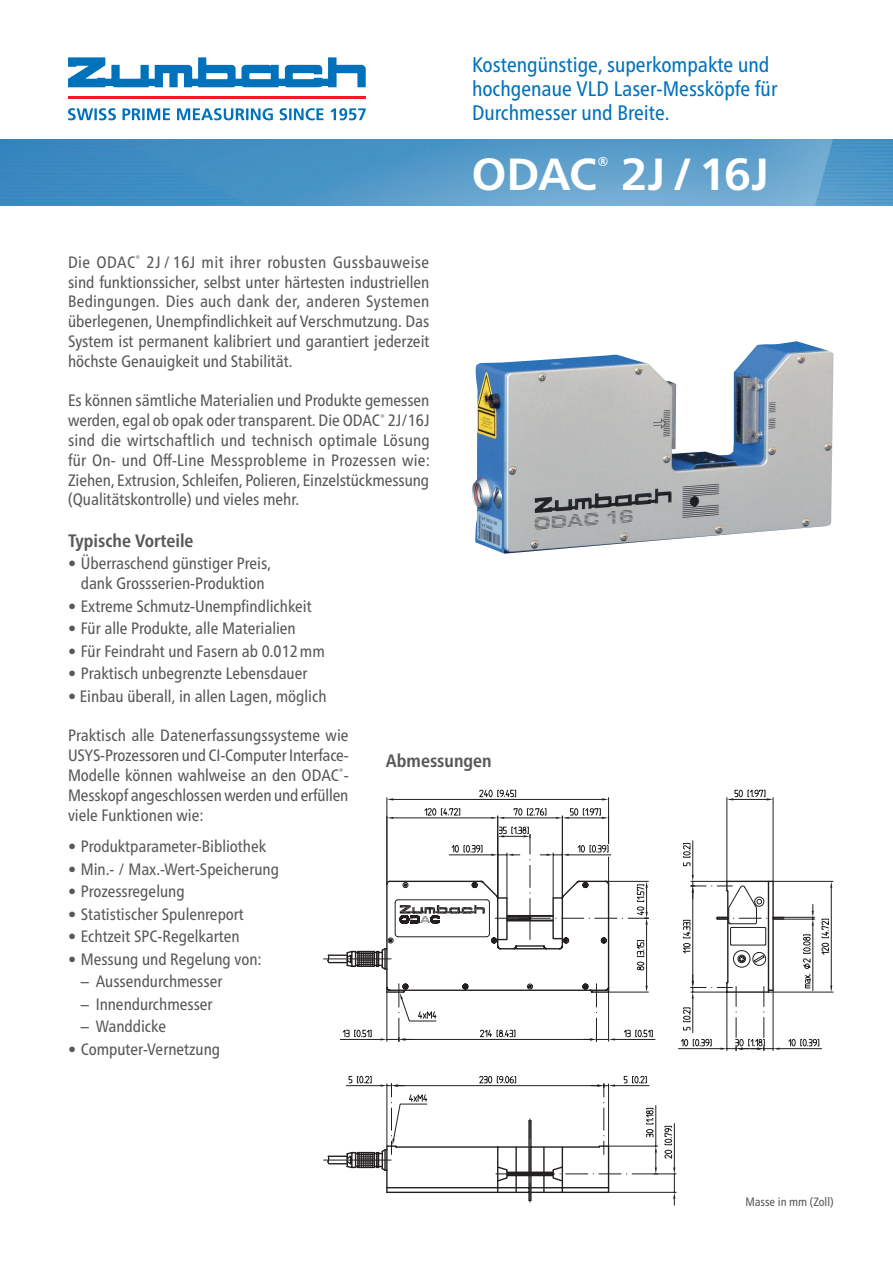
<style>
.page{position:relative;width:893px;height:1263px;background:#fff}
.page>*{position:absolute;margin:0;border:0;box-sizing:border-box;transform-origin:0 0}
.t1{font:700 45px "Frutiger Neue LTW1 G";letter-spacing:-.02em;color:#fff}
.t2{font:condensed 21px/24px "Frutiger Neue LTW1 G";color:#0072bc}
.t3{font:700 condensed 18px "Frutiger Neue LTW1 G";color:#57585a}
.t4{font:condensed 16.5px/19.8px "Frutiger Neue LTW1 G";color:#57585a;text-align:justify}
.t5{font:condensed 12px "Frutiger Neue LTW1 G";color:#57585a}
</style>
<div class="page">
<hr style="left:323px;top:958px;width:68px;height:1px;background:#231f20">
<hr style="left:727px;top:891px;width:1px;height:91px;background:#231f20">
<hr style="left:727px;top:991px;width:41px;height:2px;background:#231f20">
<hr style="left:772px;top:881px;width:2px;height:109px;background:#231f20">
<hr style="left:768px;top:881px;width:1px;height:111px;background:#231f20">
<hr style="left:323px;top:1160px;width:68px;height:1px;background:#231f20">
<hr style="left:393px;top:799px;width:209px;height:1px;background:#231f20">
<hr style="left:608px;top:797px;width:1px;height:46px;background:#231f20">
<hr style="left:387px;top:797px;width:1px;height:87px;background:#231f20">
<svg style="left:602px;top:798px;width:7px;height:2px"></svg>
<svg style="left:479px;top:790px;width:38px;height:8px"></svg>
<hr style="left:773px;top:797px;width:1px;height:84px;background:#231f20">
<hr style="left:726px;top:797px;width:1px;height:84px;background:#231f20">
<svg style="left:727px;top:790px;width:46px;height:10px"></svg>
<hr style="left:692px;top:841px;width:1px;height:34px;background:#231f20">
<hr style="left:691px;top:881px;width:36px;height:1px;background:#231f20">
<svg style="left:683px;top:843px;width:8px;height:24px"></svg>
<hr style="left:692px;top:892px;width:1px;height:89px;background:#231f20">
<hr style="left:678px;top:1048px;width:42px;height:1px;background:#231f20">
<hr style="left:726px;top:992px;width:1px;height:58px;background:#231f20">
<hr style="left:779px;top:1048px;width:43px;height:1px;background:#231f20">
<hr style="left:773px;top:990px;width:1px;height:60px;background:#231f20">
<svg style="left:788px;top:1038px;width:32px;height:9px"></svg>
<hr style="left:831px;top:888px;width:1px;height:98px;background:#231f20">
<hr style="left:768px;top:992px;width:65px;height:1px;background:#231f20">
<hr style="left:773px;top:881px;width:60px;height:1px;background:#231f20">
<svg style="left:830px;top:881px;width:2px;height:7px"></svg>
<svg style="left:821px;top:918px;width:8px;height:37px"></svg>
<svg style="left:691px;top:875px;width:15px;height:24px"></svg>
<svg style="left:763px;top:986px;width:10px;height:20px"></svg>
<svg style="left:718px;top:980px;width:19px;height:26px"></svg>
<svg style="left:720px;top:1012px;width:59px;height:38px"></svg>
<svg style="left:712px;top:881px;width:72px;height:87px"></svg>
<hr style="left:812px;top:925px;width:1px;height:66px;background:#231f20">
<hr style="left:783px;top:919px;width:32px;height:1px;background:#231f20">
<hr style="left:783px;top:917px;width:32px;height:1px;background:#231f20">
<svg style="left:812px;top:904px;width:2px;height:21px"></svg>
<svg style="left:803px;top:934px;width:8px;height:55px"></svg>
<svg style="left:327px;top:1075px;width:348px;height:130px"></svg>
<hr style="left:507px;top:1175px;width:46px;height:1px;background:#231f20">
<hr style="left:507px;top:1174px;width:46px;height:1px;background:#231f20">
<hr style="left:507px;top:1172px;width:46px;height:1px;background:#231f20">
<hr style="left:507px;top:1173px;width:46px;height:1px;background:#231f20">
<hr style="left:507px;top:1171px;width:46px;height:1px;background:#231f20">
<hr style="left:387px;top:1191px;width:142px;height:2px;background:#231f20">
<hr style="left:387px;top:1187px;width:142px;height:1px;background:#231f20">
<svg style="left:528px;top:917px;width:190px;height:284px"></svg>
<svg style="left:327px;top:806px;width:326px;height:235px"></svg>
<img style="left:472px;top:341px;width:361px;height:213px">
<img style="left:0;top:140px;width:893px;height:66px">
<svg style="left:68px;top:108px;width:298px;height:12px"></svg>
<svg style="left:68px;top:57px;width:298px;height:30px"></svg>
<hr style="left:68px;top:96px;width:298px;height:3px;background:#ee1d23">
<p class="t2" style="left:472px;top:51px;width:307px">Kostengünstige, superkompakte und hochgenaue VLD Laser-Messköpfe für<br>Durchmesser und Breite.</p>
<h1 class="t1" style="left:472px;top:142px;width:299px">ODAC<sup>®</sup> 2J/16J</h1>
<p class="t4" style="left:68px;top:251px;width:363px">Die ODAC<sup>®</sup> 2J / 16J mit ihrer robusten Gussbauweise sind funktionssicher, selbst unter härtesten industriellen Bedingungen. Dies auch dank der, anderen Systemen überlegenen, Unempfindlichkeit auf Verschmutzung. Das System ist permanent kalibriert und garantiert jederzeit höchste Genauigkeit und Stabilität.</p>
<p class="t4" style="left:68px;top:389px;width:364px">Es können sämtliche Materialien und Produkte gemessen werden, egal ob opak oder transparent. Die ODAC<sup>®</sup> 2J/16J sind die wirtschaftlich und technisch optimale Lösung für On- und Off-Line Messprobleme in Prozessen wie:<br>Ziehen, Extrusion, Schleifen, Polieren, Einzelstückmessung (Qualitätskontrolle) und vieles mehr.</p>
<p class="t3" style="left:68px;top:527px;width:127px">Typische Vorteile</p>
<p class="t4" style="left:68px;top:552px;width:205px;text-align:center">• Überraschend günstiger Preis, dank Grossserien-Produktion</p>
<p class="t4" style="left:68px;top:595px;width:245px">• Extreme Schmutz-Unempfindlichkeit</p>
<p class="t4" style="left:68px;top:617px;width:229px">• Für alle Produkte, alle Materialien</p>
<p class="t4" style="left:68px;top:640px;width:258px">• Für Feindraht und Fasern ab 0.012mm</p>
<p class="t4" style="left:68px;top:662px;width:241px">• Praktisch unbegrenzte Lebensdauer</p>
<p class="t4" style="left:68px;top:685px;width:260px">• Einbau überall, in allen Lagen, möglich</p>
<p class="t4" style="left:68px;top:724px;width:282px">Praktisch alle Datenerfassungssysteme wie USYS-Prozessoren und CI-Computer Interface-Modelle können wahlweise an den ODAC<sup>®</sup>- Messkopf angeschlossen werden und erfüllen viele Funktionen wie:</p>
<p class="t4" style="left:68px;top:835px;width:200px">• Produktparameter-Bibliothek</p>
<p class="t4" style="left:68px;top:857px;width:212px">• Min.- / Max.-Wert-Speicherung</p>
<p class="t4" style="left:68px;top:880px;width:118px">• Prozessregelung</p>
<p class="t4" style="left:68px;top:902px;width:177px">• Statistischer Spulenreport</p>
<p class="t4" style="left:68px;top:925px;width:173px">• Echtzeit SPC-Regelkarten</p>
<p class="t4" style="left:68px;top:947px;width:195px">• Messung und Regelung von:</p>
<p class="t4" style="left:81px;top:970px;width:143px">– Aussendurchmesser</p>
<p class="t4" style="left:81px;top:992px;width:133px">– Innendurchmesser</p>
<p class="t4" style="left:81px;top:1015px;width:87px">– Wanddicke</p>
<p class="t4" style="left:68px;top:1037px;width:154px">• Computer-Vernetzung</p>
<p class="t3" style="left:386px;top:747px;width:107px">Abmessungen</p>
<p class="t5" style="left:745px;top:1192px;width:90px">Masse in mm (Zoll)</p>
</div>
